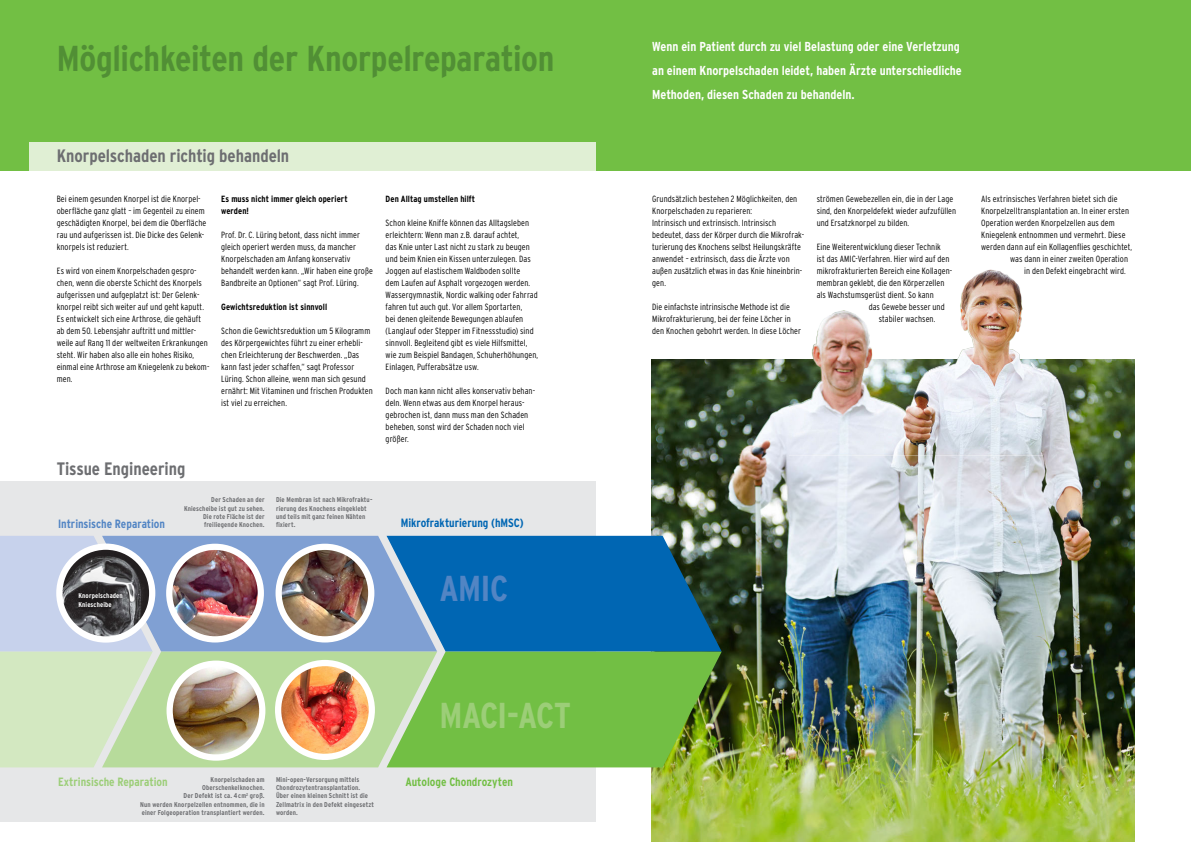
<style>
.page{position:relative;width:1191px;height:842px;background:#fff}
.page>*{position:absolute;margin:0;border:0;box-sizing:border-box;transform-origin:0 0}
.Head_36_Bold{font:700 condensed 36px "Interstate";letter-spacing:-.01em;color:#518f35}
.Headline{font:700 condensed 36px "Interstate";letter-spacing:-.02em;color:#9cce78}
.Headline-2{font:700 condensed 36px "Interstate";color:#5285c4}
.Headline-3{font:700 condensed 18px "Interstate";letter-spacing:-.005em;color:#6d6e71}
.Vorspann{font:700 condensed 13px/24px "Interstate";letter-spacing:-.005em;color:#fff}
.Headline-4{font:700 condensed 12px "Interstate";color:#0066b3}
.Headline-5{font:700 condensed 12px "Interstate";letter-spacing:-.005em;color:#5285c4}
.Headline-6{font:700 condensed 12px "Interstate";letter-spacing:-.005em;color:#9cce78}
.Headline-7{font:700 condensed 12px "Interstate";color:#72bf44}
.Fließtext{font:300 condensed 9px/12px "Interstate";letter-spacing:.005em;color:#000}
.Zwischenüberschrift{font:700 condensed 9px/12px "Interstate";letter-spacing:.005em;color:#000}
.Legende{font:700 condensed 7px/8.4px "Interstate";letter-spacing:.02em;color:#6d6e71;text-align:right}
.Legende-2{font:700 condensed 7px/8.4px "Interstate";letter-spacing:.02em;color:#fff}
</style>
<div class="page">
<img style="left:652px;top:360px;width:482px;height:482px">
<img style="left:789px;top:269px;width:254px;height:194px">
<div style="left:0;top:0;width:1191px;height:170px;background:#72bf44"></div>
<div style="left:28px;top:142px;width:567px;height:28px;background:#e0efd4"></div>
<div style="left:0;top:481px;width:595px;height:341px;background:#e6e7e8"></div>
<svg style="left:0;top:536px;width:721px;height:231px;background:#72ab98"></svg>
<img style="left:169px;top:547px;width:92px;height:92px">
<div style="left:166px;top:544px;width:98px;height:98px;border:6px solid #fff;border-radius:50%"></div>
<img style="left:279px;top:547px;width:92px;height:92px;border-radius:46px">
<div style="left:275px;top:544px;width:99px;height:98px;border:6px solid #fff;border-radius:50%"></div>
<img style="left:278px;top:663px;width:94px;height:94px;border-radius:47px">
<div style="left:275px;top:660px;width:100px;height:100px;border:6px solid #fff;border-radius:50%"></div>
<img style="left:170px;top:664px;width:92px;height:93px">
<div style="left:166px;top:660px;width:99px;height:101px;border:6px solid #fff;border-radius:50%"></div>
<img style="left:59px;top:547px;width:93px;height:92px;border-radius:46px">
<div style="left:56px;top:543px;width:99px;height:100px;border:6px solid #fff;border-radius:50%"></div>
<div style="left:72px;top:587px;width:56px;height:26px;background:#000;opacity:.75"></div>
<p class="Head_36_Bold" style="left:57px;top:37px;width:499px">Möglichkeiten der Knorpelreparation</p>
<p class="Headline-3" style="left:57px;top:145px;width:234px">Knorpelschaden richtig behandeln</p>
<p class="Fließtext" style="left:57px;top:192px;width:151px">Bei einem gesunden Knorpel ist die Knorpel&shy;oberfläche ganz glatt – im Gegenteil zu einem geschädigten Knorpel, bei dem die Oberfläche rau und aufgerissen ist. Die Dicke des Gelenk&shy;knorpels ist reduziert.</p>
<p class="Fließtext" style="left:57px;top:264px;width:154px">Es wird von einem Knorpelschaden gespro&shy;chen, wenn die oberste Schicht des Knorpels aufgerissen und aufgeplatzt ist: Der Gelenk&shy;knorpel reibt sich weiter auf und geht kaputt.<br>Es entwickelt sich eine Arthrose, die gehäuft ab dem 50. Lebensjahr auftritt und mittler&shy;weile auf Rang 11 der weltweiten Erkrankungen steht. Wir haben also alle ein hohes Risiko, einmal eine Arthrose am Kniegelenk zu bekom&shy;men.</p>
<p class="Zwischenüberschrift" style="left:221px;top:192px;width:128px">Es muss nicht immer gleich operiert werden!</p>
<p class="Fließtext" style="left:221px;top:228px;width:153px">Prof. Dr. C. Lüring betont, dass nicht immer gleich operiert werden muss, da mancher Knorpelschaden am Anfang konservativ behandelt werden kann. „Wir haben eine große Bandbreite an Optionen“ sagt Prof. Lüring.</p>
<p class="Zwischenüberschrift" style="left:221px;top:300px;width:108px">Gewichtsreduktion ist sinnvoll</p>
<p class="Fließtext" style="left:221px;top:324px;width:153px">Schon die Gewichtsreduktion um 5 Kilogramm des Körpergewichtes führt zu einer erhebli&shy;chen Erleichterung der Beschwerden. „Das kann fast jeder schaffen,“ sagt Professor Lüring. Schon alleine, wenn man sich gesund ernährt: Mit Vitaminen und frischen Produkten ist viel zu erreichen.</p>
<p class="Headline-3" style="left:57px;top:458px;width:130px">Tissue Engineering</p>
<p class="Zwischenüberschrift" style="left:386px;top:192px;width:91px">Den Alltag umstellen hilft</p>
<p class="Fließtext" style="left:386px;top:216px;width:154px">Schon kleine Kniffe können das Alltagsleben erleichtern: Wenn man z.B. darauf achtet,<br>das Knie unter Last nicht zu stark zu beugen und beim Knien ein Kissen unterzulegen. Das Joggen auf elastischem Waldboden sollte<br>dem Laufen auf Asphalt vorgezogen werden.<br>Wassergymnastik, Nordic walking oder Fahrrad fahren tut auch gut. Vor allem Sportarten,<br>bei denen gleitende Bewegungen ablaufen (Langlauf oder Stepper im Fitnessstudio) sind sinnvoll. Begleitend gibt es viele Hilfsmittel, wie zum Beispiel Bandagen, Schuherhöhungen, Einlagen, Pufferabsätze usw.</p>
<p class="Fließtext" style="left:386px;top:384px;width:151px">Doch man kann nicht alles konservativ behan&shy;deln. Wenn etwas aus dem Knorpel heraus&shy;gebrochen ist, dann muss man den Schaden beheben, sonst wird der Schaden noch viel größer.</p>
<p class="Legende" style="left:184px;top:495px;width:82px">Der Schaden an der<br>Kniescheibe ist gut zu sehen.<br>Die rote Fläche ist der freiliegende Knochen.</p>
<p class="Legende" style="left:276px;top:495px;width:98px;text-align:left">Die Membran ist nach Mikrofraktu&shy;rierung des Knochens eingeklebt und teils mit ganz feinen Nähten fixiert.</p>
<p class="Headline-5" style="left:58px;top:517px;width:108px">Intrinsische Reparation</p>
<p class="Headline-4" style="left:401px;top:516px;width:124px">Mikrofrakturierung (hMSC)</p>
<p class="Legende-2" style="left:78px;top:591px;width:46px">Knorpelschaden<br>Kniescheibe</p>
<p class="Headline-2" style="left:439px;top:566px;width:70px">AMIC</p>
<p class="Headline" style="left:439px;top:693px;width:133px">MACI-ACT</p>
<p class="Legende" style="left:140px;top:775px;width:126px">Knorpelschaden am<br>Oberschenkelknochen.<br>Der Defekt ist ca. 4cm<sup>2</sup> groß.<br>Nun werden Knorpelzellen entnommen, die in einer Folgeoperation transplantiert werden.</p>
<p class="Legende" style="left:276px;top:775px;width:100px;text-align:left">Mini-open-Versorgung mittels<br>Chondrozytentransplantation.<br>Über einen kleinen Schnitt ist die<br>Zellmatrix in den Defekt eingesetzt worden.</p>
<p class="Headline-6" style="left:58px;top:774px;width:111px">Extrinsische Reparation</p>
<p class="Headline-7" style="left:405px;top:774px;width:109px">Autologe Chondrozyten</p>
<p class="Vorspann" style="left:652px;top:35px;width:311px">Wenn ein Patient durch zu viel Belastung oder eine Verletzung an einem Knorpelschaden leidet, haben Ärzte unterschiedliche<br>Methoden, diesen Schaden zu behandeln.</p>
<p class="Fließtext" style="left:652px;top:192px;width:153px">Grundsätzlich bestehen 2 Möglichkeiten, den Knorpelschaden zu reparieren:<br>Intrinsisch und extrinsisch. Intrinsisch bedeutet, dass der Körper durch die Mikrofrak&shy;turierung des Knochens selbst Heilungskräfte anwendet – extrinsisch, dass die Ärzte von außen zusätzlich etwas in das Knie hineinbrin&shy;gen.</p>
<p class="Fließtext" style="left:652px;top:300px;width:150px">Die einfachste intrinsische Methode ist die<br>Mikrofrakturierung, bei der feine Löcher in den Knochen gebohrt werden. In diese Löcher</p>
<p class="Fließtext" style="left:816px;top:192px;width:141px">strömen Gewebezellen ein, die in der Lage sind, den Knorpeldefekt wieder aufzufüllen und Ersatzknorpel zu bilden.</p>
<p class="Fließtext" style="left:816px;top:240px;width:126px">Eine Weiterentwicklung dieser Technik</p>
<p class="Fließtext" style="left:816px;top:252px;width:134px">ist das AMIC-Verfahren. Hier wird auf den</p>
<p class="Fließtext" style="left:816px;top:264px;width:136px">mikrofrakturierten Bereich eine Kollagen-</p>
<p class="Fließtext" style="left:816px;top:276px;width:129px">membran geklebt, die den Körperzellen</p>
<p class="Fließtext" style="left:816px;top:288px;width:119px">als Wachstumsgerüst dient. So kann</p>
<p class="Fließtext" style="left:868px;top:300px;width:78px">das Gewebe besser und</p>
<p class="Fließtext" style="left:878px;top:312px;width:58px">stabiler wachsen.</p>
<p class="Fließtext" style="left:981px;top:192px;width:138px">Als extrinsisches Verfahren bietet sich die</p>
<p class="Fließtext" style="left:981px;top:204px;width:149px">Knorpelzelltransplantation an. In einer ersten</p>
<p class="Fließtext" style="left:981px;top:216px;width:135px">Operation werden Knorpelzellen aus dem</p>
<p class="Fließtext" style="left:981px;top:228px;width:146px">Kniegelenk entnommen und vermehrt. Diese</p>
<p class="Fließtext" style="left:981px;top:240px;width:153px">werden dann auf ein Kollagenflies geschichtet,</p>
<p class="Fließtext" style="left:1010px;top:252px;width:119px">was dann in einer zweiten Operation</p>
<p class="Fließtext" style="left:1024px;top:264px;width:103px">in den Defekt eingebracht wird.</p>
</div>
